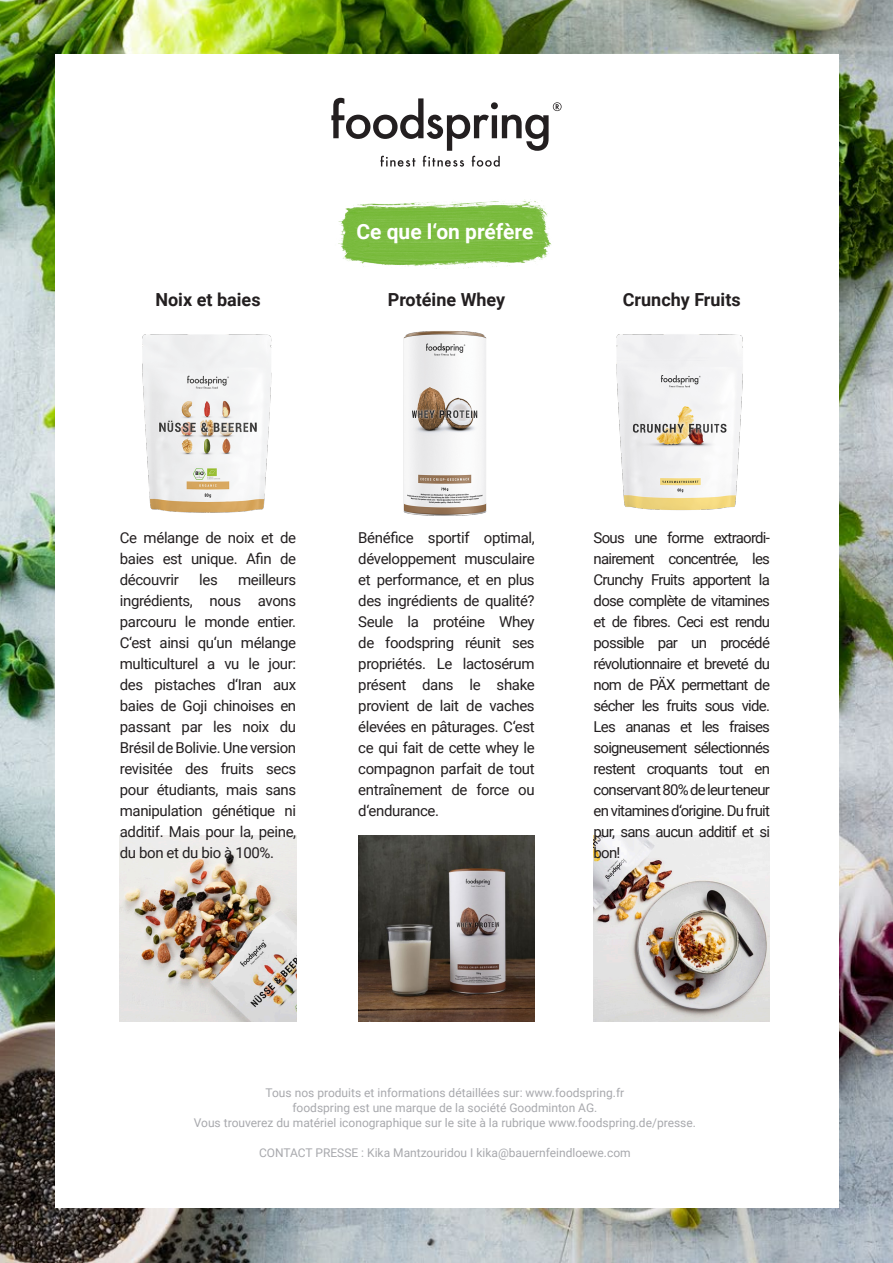
<style>
.page{position:relative;width:893px;height:1263px;background:#fff}
.page>*{position:absolute;margin:0;border:0;box-sizing:border-box;transform-origin:0 0}
.t1{font:700 21px "Roboto";color:#fff}
.t2{font:700 18px "Roboto";color:#231f20}
.t3{font:15px/21px "Roboto";letter-spacing:-.025em;color:#231f20;text-align:justify}
.t4{font:12px "Roboto";color:#a8a9ad}
</style>
<div class="page">
<img style="left:0;top:0;width:893px;height:1263px">
<div style="left:55px;top:55px;width:783px;height:1153px;background:#fff"></div>
<svg style="left:331px;top:98px;width:231px;height:69px"></svg>
<img style="left:616px;top:334px;width:127px;height:177px">
<img style="left:403px;top:331px;width:84px;height:185px">
<img style="left:142px;top:334px;width:130px;height:179px">
<img style="left:338px;top:201px;width:214px;height:68px">
<img style="left:120px;top:836px;width:176px;height:185px">
<img style="left:594px;top:836px;width:176px;height:185px">
<img style="left:358px;top:836px;width:177px;height:185px">
<p class="t2" style="left:155px;top:287px;width:107px">Noix et baies</p>
<p class="t1" style="left:356px;top:217px;width:179px">Ce que l‘on préfère</p>
<p class="t2" style="left:388px;top:287px;width:119px">Protéine Whey</p>
<p class="t2" style="left:623px;top:287px;width:119px">Crunchy Fruits</p>
<p class="t3" style="left:120px;top:526px;width:178px">Ce mélange de noix et de baies est unique. Afin de découvrir</p>
<p class="t3" style="left:120px;top:568px;width:178px;text-indent:118px">meilleurs ingrédients, nous avons parcouru le monde entier.<br>C‘est ainsi qu‘un mélange multiculturel a vu le jour: des pistaches d‘Iran aux baies de Goji chinoises en passant par les noix du Brésil de Bolivie. Une version revisitée des fruits secs pour étudiants, mais sans manipulation génétique ni additif. Mais pour la, peine, du bon et du bio à 100%.</p>
<p class="t3" style="left:199px;top:568px;width:20px">les</p>
<p class="t3" style="left:358px;top:526px;width:178px">Bénéfice sportif optimal, développement musculaire et performance, et en plus des ingrédients de qualité?<br>Seule la protéine Whey de foodspring réunit ses propriétés. Le lactosérum présent dans le shake provient de lait de vaches élevées en pâturages. C‘est ce qui fait de cette whey le compagnon parfait de tout entraînement de force ou d‘endurance.</p>
<p class="t3" style="left:594px;top:526px;width:178px">Sous une forme extraordi&shy;nairement concentrée, les Crunchy Fruits apportent la dose complète de vitamines et de fibres. Ceci est rendu possible par un procédé révolutionnaire et breveté du nom de PÄX permettant de sécher les fruits sous vide.<br>Les ananas et les fraises soigneusement sélectionnés restent croquants tout en conservant 80% de leur teneur en vitamines d‘origine. Du fruit pur, sans aucun additif et si bon!</p>
<p class="t4" style="left:266px;top:1084px;width:360px">Tous nos produits et informations détaillées sur: www.foodspring.fr</p>
<p class="t4" style="left:292px;top:1099px;width:306px">foodspring est une marque de la société Goodminton AG.</p>
<p class="t4" style="left:194px;top:1114px;width:504px">Vous trouverez du matériel iconographique sur le site à la rubrique www.foodspring.de/presse.</p>
<p class="t4" style="left:259px;top:1144px;width:373px">CONTACT PRESSE : Kika Mantzouridou I kika@bauernfeindloewe.com</p>
</div>
